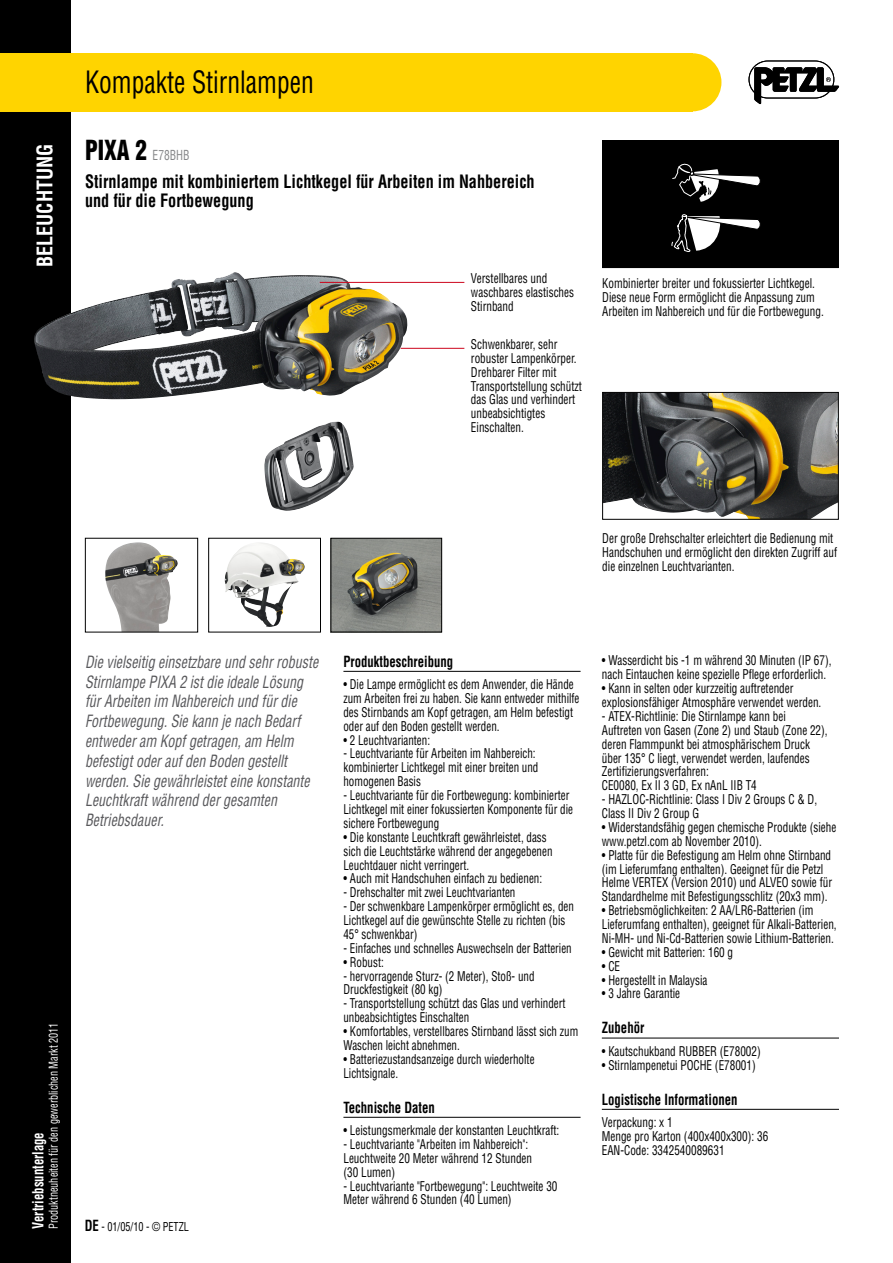
<style>
.page{position:relative;width:893px;height:1263px;background:#fff}
.page>*{position:absolute;margin:0;border:0;box-sizing:border-box;transform-origin:0 0}
._0_Famille_de_produi{font:condensed 30px "Helvetica LT Std";color:#000;scale:.85 1}
.Bandeaux_verticaux{font:700 condensed 21px "Helvetica LT Std";color:#fff;scale:.95 1}
._2_Descriptif_court{font:700 condensed 18px/19.5px "Helvetica LT Std";color:#000;scale:.9 1}
._3__20_secondes_GRIS{font:italic condensed 16.5px/19.8px "Helvetica LT Std";color:#57575a;scale:.85 1}
._5_Spécifications{font:700 condensed 15px "Helvetica LT Std";color:#000;scale:.85 1}
._4_PRODUIT_standard{font:700 condensed 15px "Helvetica LT Std";color:#fff;scale:.85 1}
._1_NOM_PRODUIT{font:condensed 13.5px "Helvetica LT Std";color:#868789;scale:.85 1}
._4_PRODUIT_standard-2{font:condensed 13.2px/13.8px "Helvetica LT Std";color:#000;scale:.85 1}
._4_PRODUIT_standard-3{font:condensed 13.2px/13.8px "Helvetica LT Std";color:#000;scale:.84 1}
._4_PRODUIT_standard-4{font:condensed 12px "Helvetica LT Std";color:#fff;scale:.85 1}
._4_PRODUIT_standard-5{font:condensed 12px "Helvetica LT Std";color:#000;scale:.85 1}
.s1{font-weight:900;font-size:27px;color:#000}
.s2{font-weight:700;font-size:15px}
</style>
<div class="page">
<div style="left:0;top:0;width:71px;height:1263px;background:#000"></div>
<svg style="left:754px;top:67px;width:85px;height:37px"></svg>
<div style="left:749px;top:61px;width:85px;height:37px;border:1px solid #000;border-radius:19px"></div>
<div style="left:0;top:53px;width:692px;height:58px;background:#ffd400"></div>
<div style="left:663px;top:53px;width:58px;height:58px;background:#ffd400;border-radius:50%"></div>
<img style="left:34px;top:272px;width:374px;height:128px">
<img style="left:264px;top:422px;width:90px;height:89px">
<img style="left:105px;top:542px;width:73px;height:88px">
<div style="left:85px;top:538px;width:113px;height:94px;border:1px solid #000"></div>
<img style="left:333px;top:540px;width:107px;height:90px">
<div style="left:331px;top:538px;width:111px;height:94px;border:1px solid #000"></div>
<img style="left:604px;top:394px;width:233px;height:124px">
<div style="left:602px;top:392px;width:237px;height:128px;border:1px solid #000"></div>
<svg style="left:604px;top:142px;width:233px;height:124px;background:#111"></svg>
<div style="left:602px;top:140px;width:237px;height:128px;border:1px solid #000"></div>
<img style="left:225px;top:543px;width:80px;height:84px">
<div style="left:208px;top:538px;width:113px;height:94px;border:1px solid #000"></div>
<hr style="left:320px;top:282px;width:144px;height:1px;background:#cc061d">
<hr style="left:401px;top:348px;width:63px;height:1px;background:#cc061d">
<hr style="left:343px;top:671px;width:238px;height:1px;background:#000">
<hr style="left:343px;top:1117px;width:238px;height:1px;background:#000">
<hr style="left:602px;top:1038px;width:237px;height:1px;background:#000">
<hr style="left:602px;top:1109px;width:237px;height:1px;background:#000">
<p class="Bandeaux_verticaux" style="left:32px;top:267px;width:131px;rotate:-90deg">BELEUCHTUNG</p>
<p class="_0_Famille_de_produi" style="left:85px;top:63px;width:271px">Kompakte Stirnlampen</p>
<p class="_1_NOM_PRODUIT" style="left:85px;top:146px;width:125px"><span class="s1">PIXA 2</span> E78BHB</p>
<p class="_2_Descriptif_court" style="left:85px;top:171px;width:501px">Stirnlampe mit kombiniertem Lichtkegel für Arbeiten im Nahbereich und für die Fortbewegung</p>
<p class="_4_PRODUIT_standard-2" style="left:471px;top:271px;width:123px">Verstellbares und waschbares elastisches<br>Stirnband</p>
<p class="_4_PRODUIT_standard-2" style="left:471px;top:337px;width:126px">Schwenkbarer, sehr robuster Lampenkörper.</p>
<p class="_4_PRODUIT_standard-2" style="left:471px;top:365px;width:132px">Drehbarer Filter mit<br>Transportstellung schützt das Glas und verhindert unbeabsichtigtes<br>Einschalten.</p>
<p class="_4_PRODUIT_standard-2" style="left:602px;top:276px;width:262px">Kombinierter breiter und fokussierter Lichtkegel.<br>Diese neue Form ermöglicht die Anpassung zum<br>Arbeiten im Nahbereich und für die Fortbewegung.</p>
<p class="_4_PRODUIT_standard-2" style="left:602px;top:531px;width:278px">Der große Drehschalter erleichtert die Bedienung mit<br>Handschuhen und ermöglicht den direkten Zugriff auf die einzelnen Leuchtvarianten.</p>
<p class="_4_PRODUIT_standard-4" style="left:46px;top:1229px;width:244px;rotate:-90deg">Produktneuheiten für den gewerblichen Markt 2011</p>
<p class="_4_PRODUIT_standard" style="left:28px;top:1229px;width:115px;rotate:-90deg">Vertriebsunterlage</p>
<p class="_3__20_secondes_GRIS" style="left:85px;top:652px;width:276px">Die vielseitig einsetzbare und sehr robuste Stirnlampe PIXA 2 ist die ideale Lösung für Arbeiten im Nahbereich und für die Fortbewegung. Sie kann je nach Bedarf entweder am Kopf getragen, am Helm befestigt oder auf den Boden gestellt werden. Sie gewährleistet eine konstante Leuchtkraft während der gesamten Betriebsdauer.</p>
<p class="_5_Spécifications" style="left:343px;top:652px;width:131px">Produktbeschreibung</p>
<p class="_4_PRODUIT_standard-3" style="left:343px;top:677px;width:283px">• Die Lampe ermöglicht es dem Anwender, die Hände zum Arbeiten frei zu haben. Sie kann entweder mithilfe des Stirnbands am Kopf getragen, am Helm befestigt oder auf den Boden gestellt werden.</p>
<p class="_4_PRODUIT_standard-3" style="left:343px;top:733px;width:105px">• 2 Leuchtvarianten:</p>
<p class="_4_PRODUIT_standard-3" style="left:343px;top:747px;width:234px">- Leuchtvariante für Arbeiten im Nahbereich: kombinierter Lichtkegel mit einer breiten und homogenen Basis</p>
<p class="_4_PRODUIT_standard-3" style="left:343px;top:788px;width:275px">- Leuchtvariante für die Fortbewegung: kombinierter<br>Lichtkegel mit einer fokussierten Komponente für die sichere Fortbewegung</p>
<p class="_4_PRODUIT_standard-3" style="left:343px;top:830px;width:250px">• Die konstante Leuchtkraft gewährleistet, dass sich die Leuchtstärke während der angegebenen<br>Leuchtdauer nicht verringert.</p>
<p class="_4_PRODUIT_standard-3" style="left:343px;top:871px;width:238px">• Auch mit Handschuhen einfach zu bedienen:</p>
<p class="_4_PRODUIT_standard-3" style="left:343px;top:885px;width:206px">- Drehschalter mit zwei Leuchtvarianten</p>
<p class="_4_PRODUIT_standard-3" style="left:343px;top:899px;width:276px">- Der schwenkbare Lampenkörper ermöglicht es, den<br>Lichtkegel auf die gewünschte Stelle zu richten (bis<br>45° schwenkbar)</p>
<p class="_4_PRODUIT_standard-3" style="left:343px;top:941px;width:273px">- Einfaches und schnelles Auswechseln der Batterien</p>
<p class="_4_PRODUIT_standard-3" style="left:343px;top:955px;width:50px">• Robust:</p>
<p class="_4_PRODUIT_standard-3" style="left:343px;top:969px;width:229px">- hervorragende Sturz- (2 Meter), Stoß- und<br>Druckfestigkeit (80 kg)</p>
<p class="_4_PRODUIT_standard-3" style="left:343px;top:996px;width:266px">- Transportstellung schützt das Glas und verhindert unbeabsichtigtes Einschalten</p>
<p class="_4_PRODUIT_standard-3" style="left:343px;top:1024px;width:281px">• Komfortables, verstellbares Stirnband lässt sich zum<br>Waschen leicht abnehmen.</p>
<p class="_4_PRODUIT_standard-3" style="left:343px;top:1052px;width:229px">• Batteriezustandsanzeige durch wiederholte<br>Lichtsignale.</p>
<p class="_5_Spécifications" style="left:343px;top:1098px;width:109px">Technische Daten</p>
<p class="_4_PRODUIT_standard-2" style="left:343px;top:1123px;width:256px">• Leistungsmerkmale der konstanten Leuchtkraft:</p>
<p class="_4_PRODUIT_standard-2" style="left:343px;top:1137px;width:223px">- Leuchtvariante "Arbeiten im Nahbereich":<br>Leuchtweite 20 Meter während 12 Stunden (30 Lumen)</p>
<p class="_4_PRODUIT_standard-2" style="left:343px;top:1179px;width:253px">- Leuchtvariante "Fortbewegung": Leuchtweite 30<br>Meter während 6 Stunden (40 Lumen)</p>
<p class="_4_PRODUIT_standard-5" style="left:85px;top:1219px;width:124px"><span class="s2">DE</span> - 01/05/10 - © PETZL</p>
<p class="_4_PRODUIT_standard-2" style="left:602px;top:654px;width:272px">• Wasserdicht bis -1 m während 30 Minuten (IP 67), nach Eintauchen keine spezielle Pflege erforderlich.</p>
<p class="_4_PRODUIT_standard-2" style="left:602px;top:681px;width:260px">• Kann in selten oder kurzzeitig auftretender explosionsfähiger Atmosphäre verwendet werden.</p>
<p class="_4_PRODUIT_standard-2" style="left:602px;top:709px;width:267px">- ATEX-Richtlinie: Die Stirnlampe kann bei Auftreten von Gasen (Zone 2) und Staub (Zone 22), deren Flammpunkt bei atmosphärischem Druck über 135° C liegt, verwendet werden, laufendes Zertifizierungsverfahren:<br>CE0080, Ex II 3 GD, Ex nAnL IIB T4</p>
<p class="_4_PRODUIT_standard-2" style="left:602px;top:792px;width:255px">- HAZLOC-Richtlinie: Class I Div 2 Groups C &amp; D,<br>Class II Div 2 Group G</p>
<p class="_4_PRODUIT_standard-2" style="left:602px;top:820px;width:277px">• Widerstandsfähig gegen chemische Produkte (siehe www.petzl.com ab November 2010).</p>
<p class="_4_PRODUIT_standard-2" style="left:602px;top:848px;width:272px">• Platte für die Befestigung am Helm ohne Stirnband (im Lieferumfang enthalten). Geeignet für die Petzl Helme VERTEX (Version 2010) und ALVEO sowie für Standardhelme mit Befestigungsschlitz (20x3 mm).</p>
<p class="_4_PRODUIT_standard-2" style="left:602px;top:903px;width:278px">• Betriebsmöglichkeiten: 2 AA/LR6-Batterien (im<br>Lieferumfang enthalten), geeignet für Alkali-Batterien,<br>Ni-MH- und Ni-Cd-Batterien sowie Lithium-Batterien.</p>
<p class="_4_PRODUIT_standard-2" style="left:602px;top:945px;width:156px">• Gewicht mit Batterien: 160 g</p>
<p class="_4_PRODUIT_standard-2" style="left:602px;top:959px;width:23px">• CE</p>
<p class="_4_PRODUIT_standard-2" style="left:602px;top:973px;width:126px">• Hergestellt in Malaysia</p>
<p class="_4_PRODUIT_standard-2" style="left:602px;top:987px;width:94px">• 3 Jahre Garantie</p>
<p class="_5_Spécifications" style="left:602px;top:1018px;width:51px">Zubehör</p>
<p class="_4_PRODUIT_standard-2" style="left:602px;top:1044px;width:189px">• Kautschukband RUBBER (E78002)</p>
<p class="_4_PRODUIT_standard-2" style="left:602px;top:1058px;width:183px">• Stirnlampenetui POCHE (E78001)</p>
<p class="_5_Spécifications" style="left:602px;top:1090px;width:161px">Logistische Informationen</p>
<p class="_4_PRODUIT_standard-2" style="left:602px;top:1115px;width:85px">Verpackung: x 1</p>
<p class="_4_PRODUIT_standard-2" style="left:602px;top:1129px;width:197px">Menge pro Karton (400x400x300): 36</p>
<p class="_4_PRODUIT_standard-2" style="left:602px;top:1143px;width:146px">EAN-Code: 3342540089631</p>
</div>
